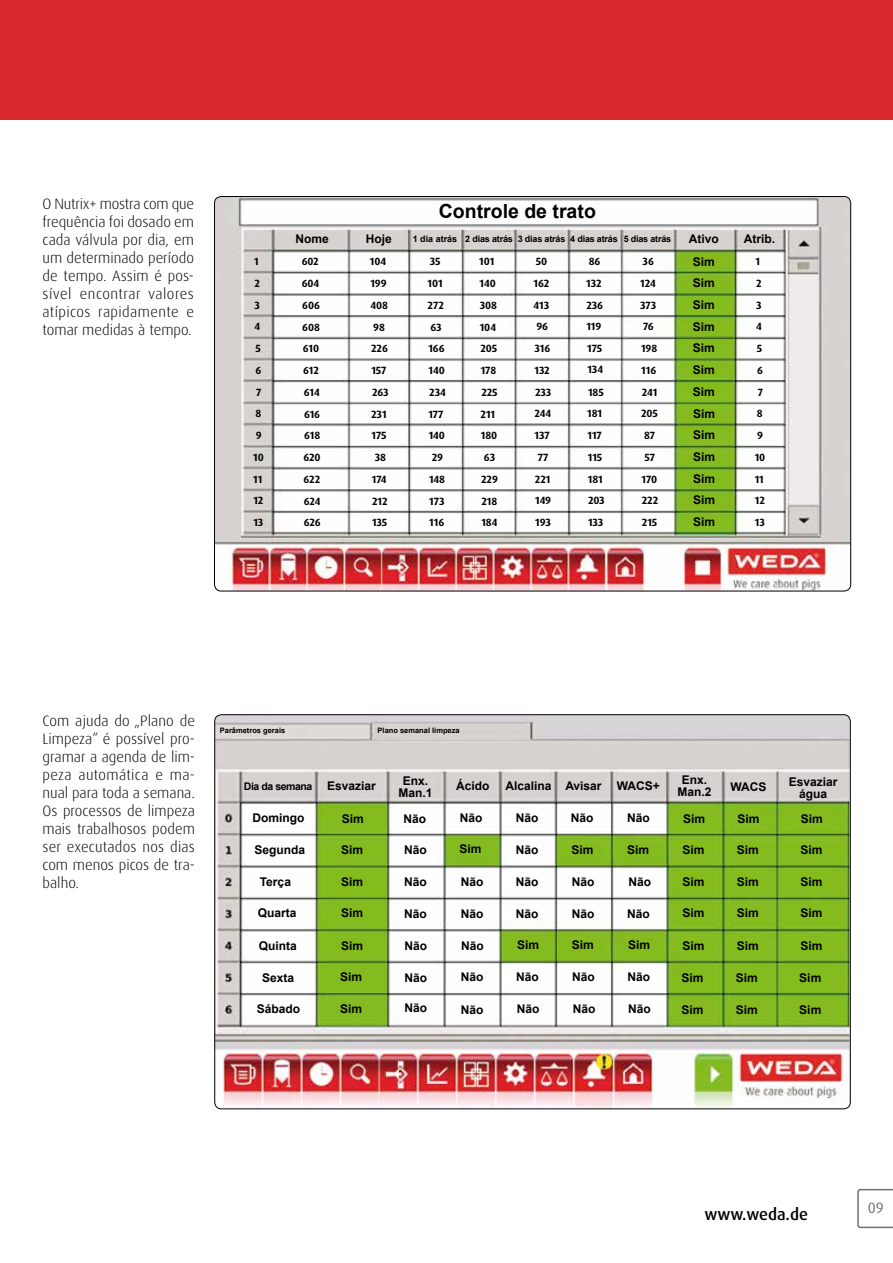
<style>
.page{position:relative;width:893px;height:1263px;background:#fff}
.page>*{position:absolute;margin:0;border:0;box-sizing:border-box;transform-origin:0 0}
.t1{font:700 19.5px "Arial";color:#000}
.t2{font:500 16.5px "Dax OT";color:#000}
.t3{font:300 15px/18px "Dax OT";letter-spacing:.01em;color:#000;text-align:justify}
.t4{font:15px "Dax OT";color:#6e6e6e}
.t5{font:700 12px/12px "Arial";color:#000;text-align:center}
.t6{font:700 10.5px/21.8px "Dax OT";color:#000}
.t7{font:700 10.5px "Arial";letter-spacing:-.04em;color:#000}
.t8{font:700 9px "Arial";letter-spacing:-.02em;color:#000}
.t9{font:700 9px "Arial";color:#000}
.t10{font:700 7.5px "Arial";color:#000}
.s1{font-size:12px}
</style>
<div class="page">
<div style="left:0;top:0;width:893px;height:119px;background:#d9272e"></div>
<svg style="left:857px;top:1188px;width:36px;height:41px"></svg>
<img style="left:214px;top:198px;width:637px;height:393px">
<img style="left:215px;top:715px;width:634px;height:394px">
<p class="t3" style="left:43px;top:194px;width:153px">O Nutrix+ mostra com que frequência foi dosado em cada válvula por dia, em um determinado período de tempo. Assim é pos&shy;sível encontrar valores atípicos rapidamente e tomar medidas à tempo.</p>
<p class="t6" style="left:254px;top:251px;width:8px">1<br>2<br>3<br>4</p>
<p class="t6" style="left:253px;top:359px;width:12px">6<br>7<br>8<br>9<br>10</p>
<p class="t6" style="left:255px;top:338px;width:7px">5</p>
<p class="t6" style="left:253px;top:468px;width:12px;text-align:justify">11<br>12<br>13</p>
<h1 class="t1" style="left:439px;top:198px;width:159px">Controle de trato</h1>
<p class="t5" style="left:296px;top:233px;width:35px">Nome</p>
<p class="t5" style="left:366px;top:233px;width:28px">Hoje</p>
<p class="t9" style="left:413px;top:233px;width:46px">1 dia atrás</p>
<p class="t5" style="left:689px;top:233px;width:31px">Ativo</p>
<p class="t5" style="left:744px;top:233px;width:33px">Atrib.</p>
<p class="t5" style="left:693px;top:256px;width:24px">Sim</p>
<p class="t8" style="left:465px;top:233px;width:207px">2 dias atrás 3 dias atrás 4 dias atrás 5 dias atrás</p>
<p class="t6" style="left:640px;top:251px;width:18px">36<br>124<br>373<br>76</p>
<p class="t6" style="left:641px;top:359px;width:18px;text-align:center">116<br>241<br>205<br>87<br>57</p>
<p class="t6" style="left:533px;top:251px;width:17px">50<br>162<br>413<br>96</p>
<p class="t6" style="left:534px;top:359px;width:19px;text-align:center">132<br>233<br>244<br>137<br>77</p>
<p class="t6" style="left:586px;top:251px;width:18px">86<br>132<br>236<br>119</p>
<p class="t6" style="left:587px;top:359px;width:18px">134<br>185<br>181<br>117<br>115</p>
<p class="t6" style="left:756px;top:251px;width:8px">1<br>2<br>3<br>4</p>
<p class="t6" style="left:755px;top:359px;width:12px">6<br>7<br>8<br>9<br>10</p>
<p class="t6" style="left:428px;top:251px;width:18px">35<br>101<br>272<br>63</p>
<p class="t6" style="left:428px;top:360px;width:19px;text-align:center">140<br>234<br>177<br>140<br>29</p>
<p class="t6" style="left:479px;top:251px;width:19px">101<br>140<br>308<br>104</p>
<p class="t6" style="left:480px;top:360px;width:19px;text-align:center">178<br>225<br>211<br>180<br>63</p>
<p class="t6" style="left:370px;top:251px;width:20px">104<br>199<br>408<br>98</p>
<p class="t6" style="left:371px;top:360px;width:19px;text-align:center">157<br>263<br>231<br>175<br>38</p>
<p class="t6" style="left:302px;top:251px;width:20px">602<br>604<br>606<br>608</p>
<p class="t6" style="left:303px;top:360px;width:19px">612<br>614<br>616<br>618<br>620</p>
<p class="t5" style="left:693px;top:277px;width:24px">Sim</p>
<p class="t5" style="left:693px;top:298px;width:24px">Sim</p>
<p class="t5" style="left:693px;top:321px;width:24px">Sim</p>
<p class="t5" style="left:693px;top:342px;width:24px">Sim</p>
<p class="t6" style="left:641px;top:338px;width:18px">198</p>
<p class="t6" style="left:534px;top:338px;width:17px">316</p>
<p class="t6" style="left:757px;top:338px;width:7px">5</p>
<p class="t6" style="left:428px;top:338px;width:18px">166</p>
<p class="t6" style="left:480px;top:338px;width:18px">205</p>
<p class="t6" style="left:371px;top:338px;width:18px">226</p>
<p class="t6" style="left:587px;top:338px;width:17px">175</p>
<p class="t6" style="left:303px;top:338px;width:18px">610</p>
<p class="t5" style="left:693px;top:364px;width:24px">Sim</p>
<p class="t5" style="left:693px;top:386px;width:24px">Sim</p>
<p class="t5" style="left:693px;top:408px;width:24px">Sim</p>
<p class="t5" style="left:693px;top:429px;width:24px">Sim</p>
<p class="t5" style="left:693px;top:450px;width:24px">Sim</p>
<p class="t6" style="left:304px;top:468px;width:19px;text-align:justify">622<br>624<br>626</p>
<p class="t6" style="left:372px;top:468px;width:17px;text-align:justify">174<br>212<br>135</p>
<p class="t6" style="left:429px;top:468px;width:18px;text-align:justify">148<br>173<br>116</p>
<p class="t6" style="left:481px;top:468px;width:18px;text-align:justify">229<br>218<br>184</p>
<p class="t6" style="left:535px;top:468px;width:18px;text-align:justify">221<br>149<br>193</p>
<p class="t6" style="left:588px;top:468px;width:18px">181<br>203<br>133</p>
<p class="t6" style="left:642px;top:468px;width:18px;text-align:justify">170<br>222<br>215</p>
<p class="t5" style="left:693px;top:473px;width:24px">Sim</p>
<p class="t5" style="left:693px;top:494px;width:24px">Sim</p>
<p class="t5" style="left:693px;top:516px;width:24px">Sim</p>
<p class="t6" style="left:755px;top:468px;width:12px;text-align:justify">11<br>12<br>13</p>
<p class="t3" style="left:43px;top:712px;width:154px">Com ajuda do „Plano de Limpeza“ é possível pro&shy;gramar a agenda de lim&shy;peza automática e ma&shy;nual para toda a semana.<br>Os processos de limpeza mais trabalhosos podem ser executados nos dias com menos picos de tra&shy;balho.</p>
<p class="t10" style="left:220px;top:725px;width:67px">Parâmetros gerais</p>
<p class="t10" style="left:378px;top:725px;width:84px">Plano semanal limpeza</p>
<p class="t5" style="left:677px;top:774px;width:36px">Enx.<br>Man.2</p>
<p class="t5" style="left:789px;top:776px;width:50px">Esvaziar água</p>
<p class="t7" style="left:244px;top:779px;width:133px">Dia da semana <span class="s1">Esvaziar</span></p>
<p class="t5" style="left:398px;top:775px;width:36px">Enx.<br>Man.1</p>
<p class="t5" style="left:456px;top:780px;width:35px">Ácido</p>
<p class="t5" style="left:505px;top:780px;width:98px">Alcalina Avisar</p>
<p class="t5" style="left:617px;top:780px;width:45px">WACS+</p>
<p class="t5" style="left:730px;top:781px;width:37px">WACS</p>
<p class="t5" style="left:252px;top:812px;width:53px">Domingo</p>
<p class="t5" style="left:342px;top:813px;width:24px">Sim</p>
<p class="t5" style="left:341px;top:844px;width:24px">Sim</p>
<p class="t5" style="left:255px;top:844px;width:52px">Segunda</p>
<p class="t5" style="left:260px;top:875px;width:33px">Terça</p>
<p class="t5" style="left:258px;top:907px;width:40px">Quarta</p>
<p class="t5" style="left:259px;top:939px;width:40px">Quinta</p>
<p class="t5" style="left:262px;top:971px;width:34px">Sexta</p>
<p class="t5" style="left:257px;top:1003px;width:45px">Sábado</p>
<p class="t5" style="left:341px;top:876px;width:24px">Sim</p>
<p class="t5" style="left:341px;top:906px;width:24px">Sim</p>
<p class="t5" style="left:341px;top:939px;width:24px">Sim</p>
<p class="t5" style="left:340px;top:971px;width:24px">Sim</p>
<p class="t5" style="left:340px;top:1003px;width:24px">Sim</p>
<p class="t5" style="left:403px;top:813px;width:24px">Não</p>
<p class="t5" style="left:404px;top:844px;width:24px">Não</p>
<p class="t5" style="left:404px;top:876px;width:24px">Não</p>
<p class="t5" style="left:404px;top:908px;width:24px">Não</p>
<p class="t5" style="left:405px;top:939px;width:24px">Não</p>
<p class="t5" style="left:404px;top:971px;width:24px">Não</p>
<p class="t5" style="left:404px;top:1002px;width:24px">Não</p>
<p class="t5" style="left:460px;top:812px;width:24px">Não</p>
<p class="t5" style="left:516px;top:812px;width:24px">Não</p>
<p class="t5" style="left:571px;top:812px;width:24px">Não</p>
<p class="t5" style="left:627px;top:812px;width:24px">Não</p>
<p class="t5" style="left:516px;top:844px;width:24px">Não</p>
<p class="t5" style="left:461px;top:876px;width:24px">Não</p>
<p class="t5" style="left:516px;top:876px;width:24px">Não</p>
<p class="t5" style="left:572px;top:876px;width:24px">Não</p>
<p class="t5" style="left:628px;top:876px;width:24px">Não</p>
<p class="t5" style="left:461px;top:908px;width:24px">Não</p>
<p class="t5" style="left:516px;top:908px;width:24px">Não</p>
<p class="t5" style="left:572px;top:908px;width:24px">Não</p>
<p class="t5" style="left:627px;top:907px;width:24px">Não</p>
<p class="t5" style="left:461px;top:940px;width:24px">Não</p>
<p class="t5" style="left:461px;top:971px;width:24px">Não</p>
<p class="t5" style="left:461px;top:1003px;width:24px">Não</p>
<p class="t5" style="left:459px;top:843px;width:24px">Sim</p>
<p class="t5" style="left:572px;top:844px;width:24px">Sim</p>
<p class="t5" style="left:627px;top:844px;width:24px">Sim</p>
<p class="t5" style="left:517px;top:939px;width:24px">Sim</p>
<p class="t5" style="left:572px;top:939px;width:24px">Sim</p>
<p class="t5" style="left:628px;top:939px;width:24px">Sim</p>
<p class="t5" style="left:516px;top:971px;width:24px">Não</p>
<p class="t5" style="left:572px;top:971px;width:24px">Não</p>
<p class="t5" style="left:627px;top:970px;width:24px">Não</p>
<p class="t5" style="left:517px;top:1003px;width:24px">Não</p>
<p class="t5" style="left:573px;top:1003px;width:24px">Não</p>
<p class="t5" style="left:628px;top:1003px;width:24px">Não</p>
<p class="t5" style="left:683px;top:813px;width:24px">Sim</p>
<p class="t5" style="left:683px;top:844px;width:24px">Sim</p>
<p class="t5" style="left:683px;top:876px;width:24px">Sim</p>
<p class="t5" style="left:683px;top:907px;width:24px">Sim</p>
<p class="t5" style="left:683px;top:940px;width:24px">Sim</p>
<p class="t5" style="left:681px;top:972px;width:24px">Sim</p>
<p class="t5" style="left:681px;top:1004px;width:24px">Sim</p>
<p class="t5" style="left:737px;top:813px;width:24px">Sim</p>
<p class="t5" style="left:737px;top:844px;width:24px">Sim</p>
<p class="t5" style="left:737px;top:876px;width:24px">Sim</p>
<p class="t5" style="left:737px;top:907px;width:24px">Sim</p>
<p class="t5" style="left:737px;top:940px;width:24px">Sim</p>
<p class="t5" style="left:736px;top:972px;width:24px">Sim</p>
<p class="t5" style="left:736px;top:1004px;width:24px">Sim</p>
<p class="t5" style="left:801px;top:813px;width:24px">Sim</p>
<p class="t5" style="left:800px;top:844px;width:24px">Sim</p>
<p class="t5" style="left:800px;top:876px;width:24px">Sim</p>
<p class="t5" style="left:800px;top:907px;width:24px">Sim</p>
<p class="t5" style="left:800px;top:940px;width:24px">Sim</p>
<p class="t5" style="left:799px;top:971px;width:24px">Sim</p>
<p class="t5" style="left:799px;top:1003px;width:24px">Sim</p>
<h2 class="t2" style="left:704px;top:1203px;width:105px">www.weda.de</h2>
<p class="t4" style="left:868px;top:1198px;width:17px">09</p>
</div>
